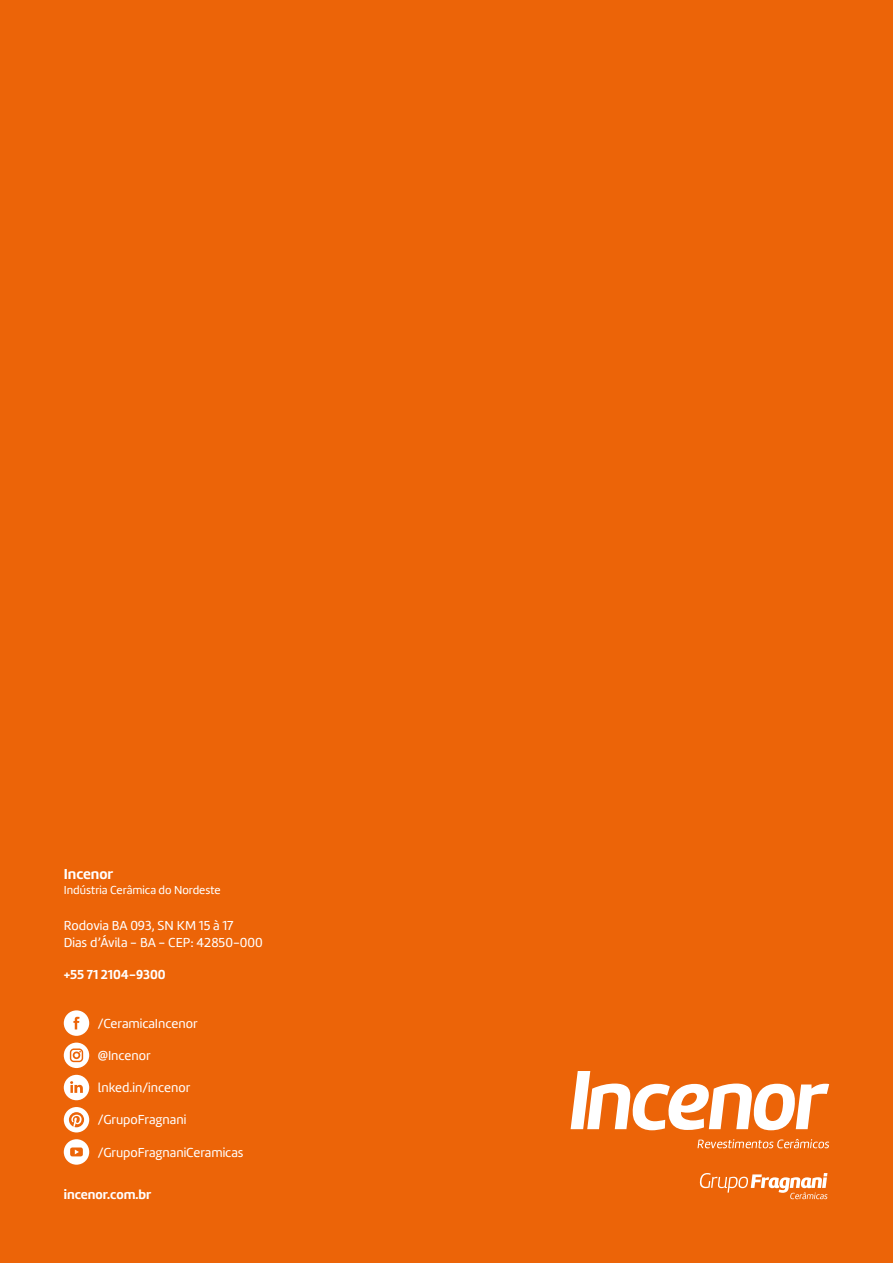
<style>
.page{position:relative;width:893px;height:1263px;background:#ec6408}
.page>*{position:absolute;margin:0;border:0;box-sizing:border-box;transform-origin:0 0}
.t1{font:15px "Amelia Basic Bold";color:#fff}
.t2{font:13.5px/16.2px "Amelia Basic";color:#fff}
.t3{font:13.5px "Amelia Basic Bold";color:#fff}
.t4{font:12px "Amelia Basic";color:#fff}
</style>
<div class="page">
<svg style="left:700px;top:1173px;width:127px;height:26px"></svg>
<svg style="left:697px;top:1139px;width:132px;height:9px"></svg>
<svg style="left:571px;top:1071px;width:258px;height:59px"></svg>
<svg style="left:64px;top:1010px;width:25px;height:26px"></svg>
<svg style="left:64px;top:1042px;width:25px;height:26px"></svg>
<svg style="left:64px;top:1075px;width:25px;height:25px"></svg>
<svg style="left:64px;top:1107px;width:25px;height:25px"></svg>
<svg style="left:64px;top:1139px;width:25px;height:26px"></svg>
<p class="t1" style="left:64px;top:865px;width:51px">Incenor</p>
<p class="t4" style="left:64px;top:883px;width:158px">Indústria Cerâmica do Nordeste</p>
<p class="t2" style="left:64px;top:918px;width:201px">Rodovia BA 093, SN KM 15 à 17<br>Dias d’Ávila - BA - CEP: 42850-000</p>
<p class="t3" style="left:64px;top:967px;width:103px">+55 71 2104-9300</p>
<p class="t2" style="left:98px;top:1015px;width:101px">/CeramicaIncenor</p>
<p class="t2" style="left:98px;top:1047px;width:55px">@Incenor</p>
<p class="t2" style="left:98px;top:1079px;width:94px">lnked.in/incenor</p>
<p class="t2" style="left:98px;top:1112px;width:90px">/GrupoFragnani</p>
<p class="t2" style="left:98px;top:1144px;width:147px">/GrupoFragnaniCeramicas</p>
<p class="t3" style="left:64px;top:1187px;width:89px">incenor.com.br</p>
</div>
